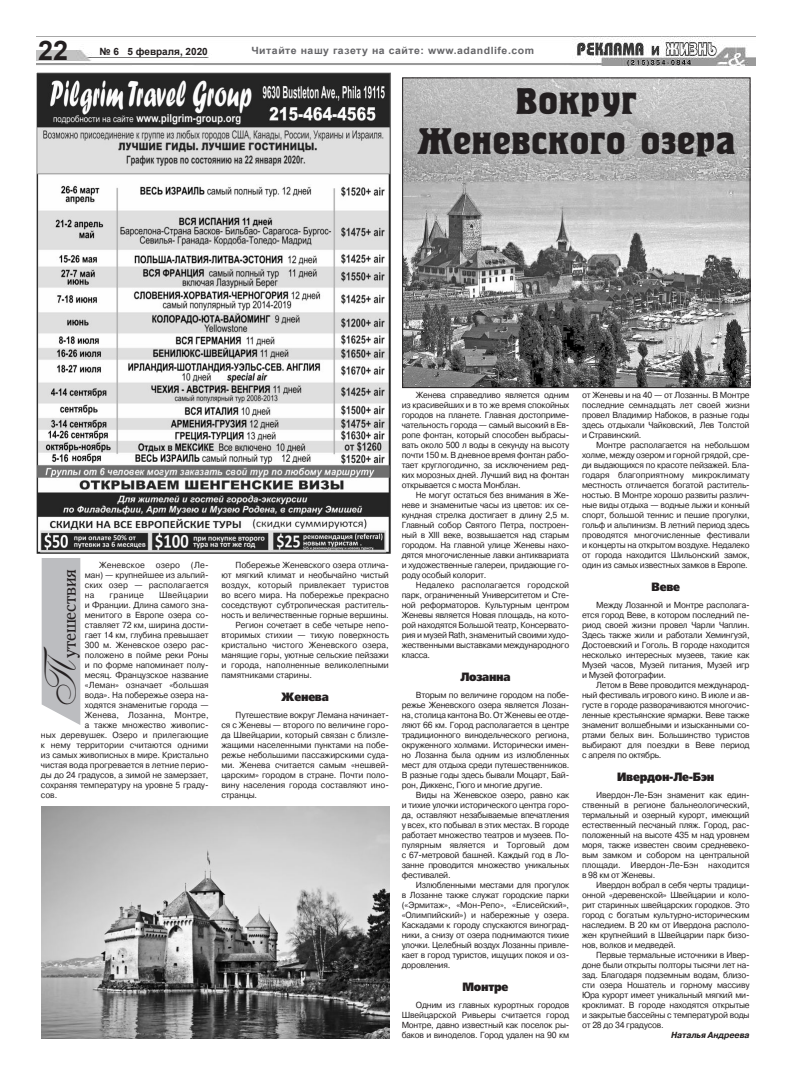
<style>
.page{position:relative;width:792px;height:1080px;background:#fff}
.page>*{position:absolute;margin:0;border:0;box-sizing:border-box;transform-origin:0 0}
.t1{font:700 37px/40px "Herold C";letter-spacing:.02em;color:#231f20;text-align:center;scale:1.1 1}
.t2{font:700 27px "Arial";color:#231f20}
.t3{font:22px "Academy C";letter-spacing:-.01em;color:#231f20;scale:.95 1}
.t4{font:800 12px "Free Set C";letter-spacing:-.025em;color:#231f20;scale:.9 1}
.t5{font:700 10px "Arial";letter-spacing:.05em;color:#656568;scale:1.05 1}
.t6{font:700 10px "Arial";color:#231f20}
.t7{font:500 8.8px/10px "Pragmatica C";letter-spacing:-.01em;color:#231f20;text-align:justify;scale:.95 1}
.t8{font:500 8.8px "Pragmatica C";letter-spacing:.015em;color:#231f20;scale:.95 1}
.t9{font:500 8.8px "Pragmatica C";letter-spacing:.03em;color:#231f20;scale:.95 1}
.t10{font:italic 700 8.8px "Pragmatica C";letter-spacing:-.01em;color:#231f20;scale:.95 1}
.s1{font-family:"Anastasia Script";font-size:45px}
</style>
<div class="page">
<img style="left:36px;top:36px;width:720px;height:29px">
<img style="left:38px;top:74px;width:353px;height:480px">
<div style="left:42px;top:558px;width:38px;height:167px;background:#bcbdc0"></div>
<img style="left:404px;top:80px;width:344px;height:306px">
<div style="left:402px;top:78px;width:348px;height:310px;border:1px solid #231f20"></div>
<img style="left:42px;top:807px;width:348px;height:231px">
<h2 class="t2" style="left:38px;top:31px;width:32px">22</h2>
<p class="t6" style="left:100px;top:45px;width:110px">№ 6 5 февраля, 2020</p>
<p class="t5" style="left:251px;top:43px;width:271px">Читайте нашу газету на сайте: www.adandlife.com</p>
<h1 class="t1" style="left:417px;top:81px;width:291px">Вокруг<br>Женевского озера</h1>
<p class="t7" style="left:85px;top:561px;width:132px;text-indent:14px">Женевское озеро (Ле‑ ман) — крупнейшее из альпий‑ ских озер — располагается на</p>
<h3 class="t3" style="left:55px;top:711px;width:151px;rotate:-90deg"><span class="s1">П</span> утешествия</h3>
<p class="t9" style="left:110px;top:592px;width:38px">границе</p>
<p class="t9" style="left:159px;top:592px;width:54px">Швейцарии</p>
<p class="t7" style="left:85px;top:601px;width:132px">и Франции. Длина самого зна‑</p>
<p class="t7" style="left:85px;top:611px;width:132px">менитого в Европе озера со‑</p>
<p class="t7" style="left:85px;top:621px;width:132px">ставляет 72 км, ширина дости‑</p>
<p class="t7" style="left:85px;top:631px;width:132px">гает 14 км, глубина превышает</p>
<p class="t7" style="left:85px;top:641px;width:132px">300 м. Женевское озеро рас‑</p>
<p class="t7" style="left:85px;top:651px;width:132px">положено в пойме реки Роны</p>
<p class="t7" style="left:85px;top:661px;width:132px">и по форме напоминает полу‑</p>
<p class="t7" style="left:85px;top:671px;width:132px">месяц. Французское название</p>
<p class="t7" style="left:85px;top:681px;width:132px">«Леман» означает «большая</p>
<p class="t7" style="left:85px;top:691px;width:132px">вода». На побережье озера на‑</p>
<p class="t7" style="left:85px;top:701px;width:132px">ходятся знаменитые города —</p>
<p class="t8" style="left:85px;top:712px;width:132px">Женева, Лозанна, Монтре,</p>
<p class="t7" style="left:85px;top:721px;width:132px">а также множество живопис‑</p>
<p class="t7" style="left:41px;top:731px;width:178px">ных деревушек. Озеро и прилегающие</p>
<p class="t7" style="left:41px;top:741px;width:178px">к нему территории считаются одними</p>
<p class="t7" style="left:41px;top:751px;width:178px">из самых живописных в мире. Кристально</p>
<p class="t7" style="left:41px;top:761px;width:178px">чистая вода прогревается в летние перио‑</p>
<p class="t7" style="left:41px;top:771px;width:178px">ды до 24 градусов, а зимой не замерзает,</p>
<p class="t7" style="left:41px;top:781px;width:178px">сохраняя температуру на уровне 5 граду‑</p>
<p class="t7" style="left:41px;top:791px;width:19px">сов.</p>
<p class="t7" style="left:236px;top:561px;width:163px">Побережье Женевского озера отлича‑</p>
<p class="t7" style="left:221px;top:571px;width:178px">ют мягкий климат и необычайно чистый</p>
<p class="t7" style="left:221px;top:581px;width:178px">воздух, который привлекает туристов</p>
<p class="t7" style="left:221px;top:591px;width:178px">во всего мира. На побережье прекрасно</p>
<p class="t7" style="left:221px;top:601px;width:178px">соседствуют субтропическая раститель‑</p>
<p class="t7" style="left:221px;top:611px;width:178px">ность и величественные горные вершины.</p>
<p class="t7" style="left:236px;top:621px;width:163px">Регион сочетает в себе четыре непо‑</p>
<p class="t7" style="left:221px;top:631px;width:178px">вторимых стихии — тихую поверхность</p>
<p class="t7" style="left:221px;top:641px;width:178px">кристально чистого Женевского озера,</p>
<p class="t7" style="left:221px;top:651px;width:178px">манящие горы, уютные сельские пейзажи</p>
<p class="t7" style="left:221px;top:661px;width:178px">и города, наполненные великолепными</p>
<p class="t7" style="left:221px;top:671px;width:97px">памятниками старины.</p>
<h3 class="t4" style="left:281px;top:693px;width:54px">Женева</h3>
<p class="t7" style="left:221px;top:711px;width:178px;text-indent:14px">Путешествие вокруг Лемана начинает‑ ся с Женевы — второго по величине горо‑ да Швейцарии, который связан с близле‑ жащими населенными пунктами на побе‑ режье небольшими пассажирскими суда‑ ми. Женева считается самым «нешвей‑ царским» городом в стране. Почти поло‑ вину населения города составляют ино‑ странцы.</p>
<p class="t7" style="left:402px;top:390px;width:178px;text-indent:14px">Женева справедливо является одним из красивейших и в то же время спокойных городов на планете. Главная достоприме‑ чательность города — самый высокий в Ев‑ ропе фонтан, который способен выбрасы‑ вать около 500 л воды в секунду на высоту почти 150 м. В дневное время фонтан рабо‑ тает круглогодично, за исключением ред‑ ких морозных дней. Лучший вид на фонтан открывается с моста Монблан.</p>
<p class="t7" style="left:402px;top:491px;width:178px;text-indent:14px">Не могут остаться без внимания в Же‑ неве и знаменитые часы из цветов: их се‑ кундная стрелка достигает в длину 2,5 м.<br>Главный собор Святого Петра, построен‑ ный в XIII веке, возвышается над старым городом. На главной улице Женевы нахо‑ дятся многочисленные лавки антиквариата и художественные галереи, придающие го‑ роду особый колорит.</p>
<p class="t7" style="left:402px;top:581px;width:178px;text-indent:14px">Недалеко располагается городской парк, ограниченный Университетом и Сте‑ ной реформаторов. Культурным центром Женевы является Новая площадь, на кото‑ рой находятся Большой театр, Консервато‑ рия и музей Rath, знаменитый своими худо‑ жественными выставками международного класса.</p>
<h3 class="t4" style="left:460px;top:673px;width:57px">Лозанна</h3>
<p class="t7" style="left:402px;top:691px;width:178px;text-indent:14px">Вторым по величине городом на побе‑ режье Женевского озера является Лозан‑ на, столица кантона Во. От Женевы ее отде‑ ляют 66 км. Город располагается в центре традиционного винодельческого региона, окруженного холмами. Исторически имен‑ но Лозанна была одним из излюбленных мест для отдыха среди путешественников.<br>В разные годы здесь бывали Моцарт, Бай‑ рон, Диккенс, Гюго и многие другие.</p>
<p class="t7" style="left:402px;top:791px;width:178px;text-indent:14px">Виды на Женевское озеро, равно как и тихие улочки исторического центра горо‑ да, оставляют незабываемые впечатления у всех, кто побывал в этих местах. В городе работает множество театров и музеев. По‑ пулярным является и Торговый дом с 67‑метровой башней. Каждый год в Ло‑ занне проводится множество уникальных фестивалей.</p>
<p class="t7" style="left:402px;top:881px;width:178px;text-indent:14px">Излюбленными местами для прогулок в Лозанне также служат городские парки («Эрмитаж», «Мон‑Репо», «Елисейский», «Олимпийский») и набережные у озера.<br>Каскадами к городу спускаются виноград‑ ники, а снизу от озера поднимаются тихие улочки. Целебный воздух Лозанны привле‑ кает в город туристов, ищущих покоя и оз‑ доровления.</p>
<h3 class="t4" style="left:463px;top:983px;width:52px">Монтре</h3>
<p class="t7" style="left:402px;top:1001px;width:178px;text-indent:14px">Одним из главных курортных городов Швейцарской Ривьеры считается город Монтре, давно известный как поселок ры‑ баков и виноделов. Город удален на 90 км</p>
<p class="t7" style="left:582px;top:390px;width:178px">от Женевы и на 40 — от Лозанны. В Монтре последние семнадцать лет своей жизни провел Владимир Набоков, в разные годы здесь отдыхали Чайковский, Лев Толстой и Стравинский.</p>
<p class="t7" style="left:582px;top:440px;width:178px;text-indent:14px">Монтре располагается на небольшом холме, между озером и горной грядой, сре‑ ди выдающихся по красоте пейзажей. Бла‑ годаря благоприятному микроклимату местность отличается богатой раститель‑ ностью. В Монтре хорошо развиты различ‑ ные виды отдыха — водные лыжи и конный спорт, большой теннис и пешие прогулки, гольф и альпинизм. В летний период здесь проводятся многочисленные фестивали и концерты на открытом воздухе. Недалеко от города находится Шильонский замок, один из самых известных замков в Европе.</p>
<h3 class="t4" style="left:652px;top:583px;width:33px">Веве</h3>
<p class="t7" style="left:582px;top:601px;width:178px;text-indent:14px">Между Лозанной и Монтре располага‑ ется город Веве, в котором последний пе‑ риод своей жизни провел Чарли Чаплин.<br>Здесь также жили и работали Хемингуэй, Достоевский и Гоголь. В городе находится несколько интересных музеев, такие как Музей часов, Музей питания, Музей игр и Музей фотографии.</p>
<p class="t7" style="left:582px;top:681px;width:178px;text-indent:14px">Летом в Веве проводится международ‑ ный фестиваль игрового кино. В июле и ав‑ густе в городе разворачиваются многочис‑ ленные крестьянские ярмарки. Веве также знаменит волшебными и изысканными со‑ ртами белых вин. Большинство туристов выбирают для поездки в Веве период с апреля по октябрь.</p>
<h3 class="t4" style="left:617px;top:773px;width:109px">Ивердон-Ле-Бэн</h3>
<p class="t7" style="left:582px;top:791px;width:178px;text-indent:14px">Ивердон‑Ле‑Бэн знаменит как един‑ ственный в регионе бальнеологический, термальный и озерный курорт, имеющий естественный песчаный пляж. Город, рас‑ положенный на высоте 435 м над уровнем моря, также известен своим средневеко‑ вым замком и собором на центральной площади. Ивердон‑Ле‑Бэн находится в 98 км от Женевы.</p>
<p class="t7" style="left:582px;top:881px;width:178px;text-indent:14px">Ивердон вобрал в себя черты традици‑ онной «деревенской» Швейцарии и коло‑ рит старинных швейцарских городков. Это город с богатым культурно‑историческим наследием. В 20 км от Ивердона располо‑ жен крупнейший в Швейцарии парк бизо‑ нов, волков и медведей.</p>
<p class="t7" style="left:582px;top:951px;width:178px;text-indent:14px">Первые термальные источники в Ивер‑ доне были открыты полторы тысячи лет на‑ зад. Благодаря подземным водам, близо‑ сти озера Ношатель и горному массиву Юра курорт имеет уникальный мягкий ми‑ кроклимат. В городе находятся открытые и закрытые бассейны с температурой воды от 28 до 34 градусов.</p>
<p class="t10" style="left:671px;top:1032px;width:84px">Наталья Андреева</p>
</div>
